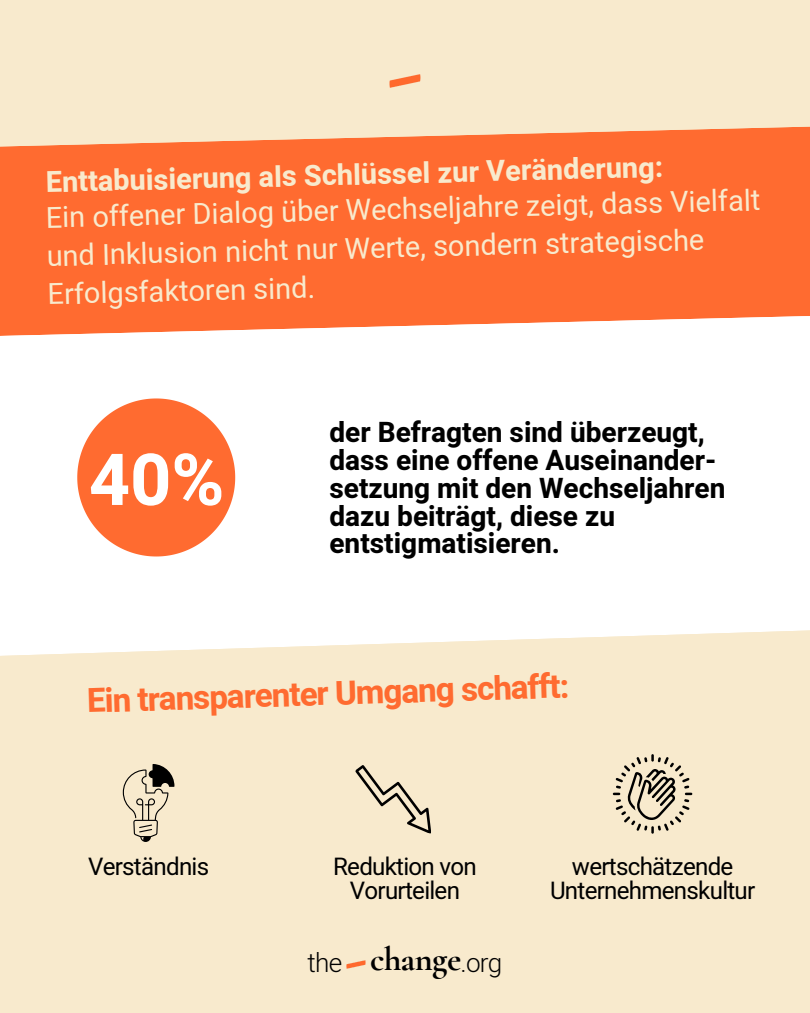
<style>
.page{position:relative;width:810px;height:1013px;background:#fff}
.page>*{position:absolute;margin:0;border:0;box-sizing:border-box;transform-origin:0 0}
.t1{font:700 71.8px "Heebo";color:#fff}
.t2{font:700 34.1px "Cormorant Garamond";letter-spacing:-.015em;color:#000}
.t3{font:700 33.1px "Heebo";color:#ff6b30}
.t4{font:28.9px/39.2px "Heebo";color:#f8eacd}
.t5{font:700 28.9px "Heebo";color:#f8eacd}
.t6{font:700 28px/27.8px "Heebo";color:#000}
.t7{font:300 26.1px "Heebo";letter-spacing:-.03em;color:#000}
.t8{font:24.1px/24px "Heebo";letter-spacing:-.03em;color:#000;text-align:center}
</style>
<div class="page">
<div style="left:0;top:0;width:810px;height:1012px;background:#f8eacd"></div>
<img style="left:389px;top:74px;width:32px;height:14px">
<div style="left:0;top:337px;width:810px;height:319px;background:#fff"></div>
<img style="left:346px;top:960px;width:20px;height:9px">
<svg style="left:0;top:126px;width:810px;height:211px;background:#fe7942"></svg>
<svg style="left:123px;top:764px;width:51px;height:78px"></svg>
<svg style="left:355px;top:765px;width:76px;height:68px"></svg>
<svg style="left:613px;top:754px;width:79px;height:79px"></svg>
<svg style="left:77px;top:398px;width:158px;height:158px;background:#ff8a5c"></svg>
<h1 class="t5" style="left:46px;top:160px;width:619px;rotate:-1deg">Enttabuisierung als Schlüssel zur Veränderung:</h1>
<h3 class="t4" style="left:46px;top:196px;width:716px;rotate:-1deg">Ein offener Dialog über Wechseljahre zeigt, dass Vielfalt und Inklusion nicht nur Werte, sondern strategische<br>Erfolgsfaktoren sind.</h3>
<p class="t1" style="left:89px;top:430px;width:137px">40%</p>
<p class="t6" style="left:329px;top:419px;width:398px">der Befragten sind überzeugt, dass eine offene Auseinander&shy;setzung mit den Wechseljahren dazu beiträgt, diese zu entstigmatisieren.</p>
<h2 class="t3" style="left:86px;top:678px;width:484px;rotate:-2deg">Ein transparenter Umgang schafft:</h2>
<p class="t8" style="left:88px;top:855px;width:123px">Verständnis</p>
<p class="t8" style="left:333px;top:855px;width:145px">Reduktion von</p>
<p class="t8" style="left:350px;top:879px;width:112px">Vorurteilen</p>
<h3 class="t7" style="left:308px;top:944px;width:36px">the</h3>
<p class="t2" style="left:370px;top:938px;width:93px">change</p>
<h4 class="t7" style="left:461px;top:944px;width:43px">.org</h4>
<p class="t8" style="left:550px;top:855px;width:207px">wertschätzende<br>Unternehmenskultur</p>
</div>
